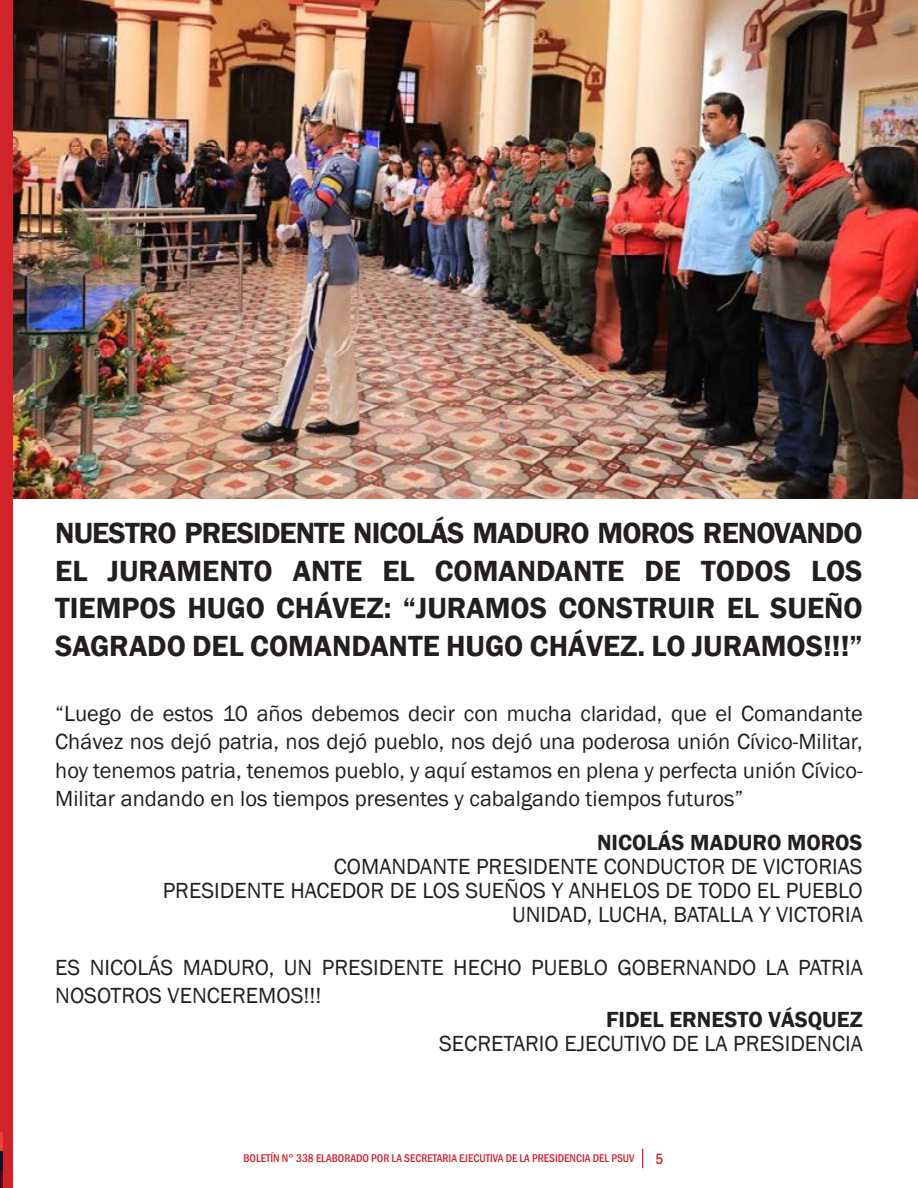
<style>
.page{position:relative;width:918px;height:1188px;background:#fff}
.page>*{position:absolute;margin:0;border:0;box-sizing:border-box;transform-origin:0 0}
.Estilo_de_párrafo_1{font:600 30px/37.5px "Franklin Gothic";color:#231f20;text-align:justify}
.Estilo_de_párrafo_1-2{font:22.5px/28.5px "Franklin Gothic";color:#231f20;text-align:justify}
.Estilo_de_párrafo_1-3{font:600 22.5px "Franklin Gothic";color:#231f20}
.t1{font:500 condensed 15.3px "Franklin Gothic";color:#d1232a}
.t2{font:500 condensed 11.55px "Franklin Gothic";color:#d1232a}
</style>
<div class="page">
<svg style="left:642px;top:1149px;width:1px;height:19px"></svg>
<img style="left:13px;top:0;width:905px;height:499px">
<div style="left:0;top:0;width:13px;height:1188px;background:#d1232a"></div>
<hr style="left:0;top:1133px;width:3px;height:19px;background:#eb3f38">
<hr style="left:0;top:1151px;width:3px;height:21px;background:#031333">
<hr style="left:0;top:1171px;width:3px;height:17px;background:#540122">
<p class="Estilo_de_párrafo_1" style="left:55px;top:515px;width:809px">NUESTRO PRESIDENTE NICOLÁS MADURO MOROS RENOVANDO EL JURAMENTO ANTE EL COMANDANTE DE TODOS LOS TIEMPOS HUGO CHÁVEZ: “JURAMOS CONSTRUIR EL SUEÑO SAGRADO DEL COMANDANTE HUGO CHÁVEZ. LO JURAMOS!!!”</p>
<p class="Estilo_de_párrafo_1-2" style="left:55px;top:699px;width:809px">“Luego de estos 10 años debemos decir con mucha claridad, que el Comandante Chávez nos dejó patria, nos dejó pueblo, nos dejó una poderosa unión Cívico-Militar, hoy tenemos patria, tenemos pueblo, y aquí estamos en plena y perfecta unión Cívico-Militar andando en los tiempos presentes y cabalgando tiempos futuros”</p>
<p class="Estilo_de_párrafo_1-3" style="left:597px;top:829px;width:267px">NICOLÁS MADURO MOROS</p>
<p class="Estilo_de_párrafo_1-2" style="left:334px;top:853px;width:530px">COMANDANTE PRESIDENTE CONDUCTOR DE VICTORIAS</p>
<p class="Estilo_de_párrafo_1-2" style="left:163px;top:877px;width:701px">PRESIDENTE HACEDOR DE LOS SUEÑOS Y ANHELOS DE TODO EL PUEBLO</p>
<p class="Estilo_de_párrafo_1-2" style="left:512px;top:901px;width:352px">UNIDAD, LUCHA, BATALLA Y VICTORIA</p>
<p class="Estilo_de_párrafo_1-2" style="left:55px;top:954px;width:809px">ES NICOLÁS MADURO, UN PRESIDENTE HECHO PUEBLO GOBERNANDO LA PATRIA<br>NOSOTROS VENCEREMOS!!!</p>
<p class="Estilo_de_párrafo_1-3" style="left:606px;top:1006px;width:258px">FIDEL ERNESTO VÁSQUEZ</p>
<p class="Estilo_de_párrafo_1-2" style="left:439px;top:1030px;width:425px">SECRETARIO EJECUTIVO DE LA PRESIDENCIA</p>
<p class="t2" style="left:243px;top:1150px;width:393px">BOLETÍN N° 338 ELABORADO POR LA SECRETARIA EJECUTIVA DE LA PRESIDENCIA DEL PSUV</p>
<p class="t1" style="left:655px;top:1149px;width:9px">5</p>
</div>
